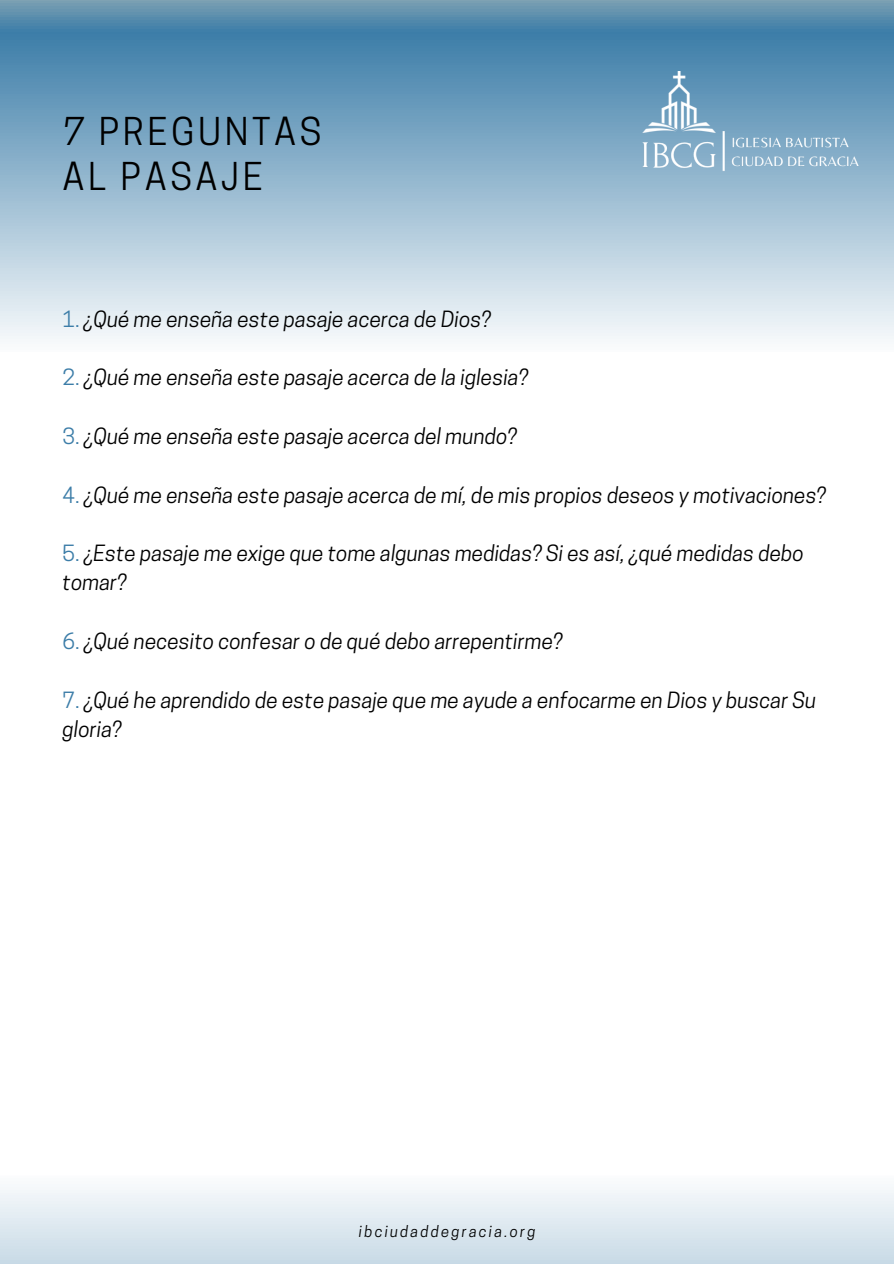
<style>
.page{position:relative;width:894px;height:1264px;background:#fff}
.page>*{position:absolute;margin:0;border:0;box-sizing:border-box;transform-origin:0 0}
.t1{font:36px/45px "Cooper Hewitt";letter-spacing:.1em;color:#000}
.t2{font:italic 21px/29.2px "Cooper Hewitt";color:#000}
.t3{font:italic 15px "Cooper Hewitt";letter-spacing:.145em;color:#000}
.s1{font-style:italic}
.s2{font-style:normal;color:#3c7da8}
</style>
<div class="page">
<svg style="left:0;top:0;width:893px;height:339px;background:#95b7ce"></svg>
<div style="left:0;top:1175px;width:893px;height:88px;background:linear-gradient(to bottom,#fcfdfd,#c9dbe6)"></div>
<img style="left:617px;top:71px;width:262px;height:105px">
<h1 class="t1" style="left:63px;top:114px;width:260px"><span class="s1">7</span> PREGUNTAS<br>AL PASAJE</h1>
<p class="t2" style="left:63px;top:307px;width:430px"><span class="s2">1.</span> ¿Qué me enseña este pasaje acerca de Dios?</p>
<p class="t2" style="left:63px;top:365px;width:467px"><span class="s2">2.</span> ¿Qué me enseña este pasaje acerca de la iglesia?</p>
<p class="t2" style="left:63px;top:424px;width:456px"><span class="s2">3.</span> ¿Qué me enseña este pasaje acerca del mundo?</p>
<p class="t2" style="left:63px;top:482px;width:764px"><span class="s2">4.</span> ¿Qué me enseña este pasaje acerca de mí, de mis propios deseos y motivaciones?</p>
<p class="t2" style="left:63px;top:541px;width:742px"><span class="s2">5.</span> ¿Este pasaje me exige que tome algunas medidas? Si es así, ¿qué medidas debo tomar?</p>
<p class="t2" style="left:63px;top:629px;width:501px"><span class="s2">6.</span> ¿Qué necesito confesar o de qué debo arrepentirme?</p>
<p class="t2" style="left:63px;top:687px;width:754px"><span class="s2">7.</span> ¿Qué he aprendido de este pasaje que me ayude a enfocarme en Dios y buscar Su gloria?</p>
<p class="t3" style="left:359px;top:1225px;width:178px">ibciudaddegracia.org</p>
</div>
